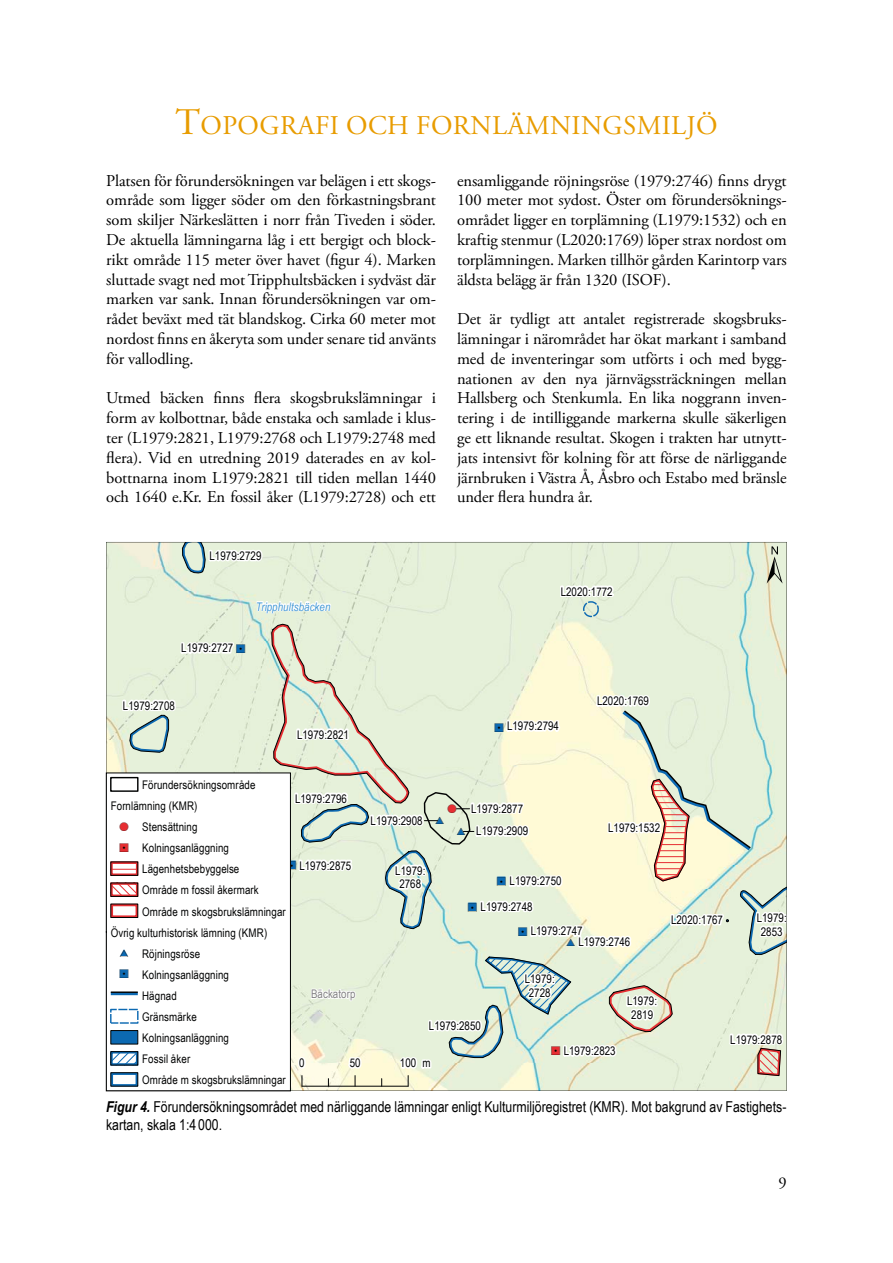
<style>
.page{position:relative;width:893px;height:1263px;background:#fff}
.page>*{position:absolute;margin:0;border:0;box-sizing:border-box;transform-origin:0 0}
.t1{font:52.8px "ESRI North";color:#010202}
.t2{font:27px "Adobe Garamond Pro";letter-spacing:.015em;color:#e89c00}
.t3{font:16.5px/19.8px "Adobe Garamond Pro";letter-spacing:-.01em;color:#000;text-align:justify}
.t4{font:15px/18px "Arial Narrow";color:#000}
.t5{font:12.3px "ESRI Default Marker";color:#0c69b2}
.t6{font:12.3px "ESRI Default Marker";color:#e62e32}
.t7{font:11.85px/13.6px "Arial Narrow";color:#010202;text-align:center}
.t8{font:italic 11.85px "Arial Narrow";color:#4398d4}
.t9{font:11.85px "Arial Narrow";color:#838383}
.s1{font-size:37.5px}
.s2{font-family:"ESRI Default Marker";font-size:12.3px;color:#0c69b2}
.s3{font-family:"ESRI Default Marker";font-size:12.3px}
.s4{color:#010202}
.s5{font-family:"ESRI Default Marker";font-size:12.3px;color:#e62e32}
.s6{font-weight:700;font-style:italic}
</style>
<div class="page">
<svg style="left:106px;top:542px;width:681px;height:549px;fill:#e6f1da"></svg>
<h2 class="t2" style="left:175px;top:109px;width:544px"><span class="s1">T</span>OPOGRAFI OCH FORNLÄMNINGSMILJÖ</h2>
<p class="t3" style="left:106px;top:171px;width:331px">Platsen för förundersökningen var belägen i ett skogs&shy;område som ligger söder om den förkastningsbrant som skiljer Närkeslätten i norr från Tiveden i söder.<br>De aktuella lämningarna låg i ett bergigt och block&shy;rikt område 115 meter över havet (figur 4). Marken sluttade svagt ned mot Tripphultsbäcken i sydväst där marken var sank. Innan förundersökningen var om&shy;rådet beväxt med tät blandskog. Cirka 60 meter mot nordost finns en åkeryta som under senare tid använts för vallodling.</p>
<p class="t3" style="left:106px;top:389px;width:331px">Utmed bäcken finns flera skogsbrukslämningar i form av kolbottnar, både enstaka och samlade i klus&shy;ter (L1979:2821, L1979:2768 och L1979:2748 med flera). Vid en utredning 2019 daterades en av kol&shy;bottnarna inom L1979:2821 till tiden mellan 1440 och 1640 e.Kr. En fossil åker (L1979:2728) och ett</p>
<p class="t3" style="left:457px;top:171px;width:331px">ensamliggande röjningsröse (1979:2746) finns drygt 100 meter mot sydost. Öster om förundersöknings&shy;området ligger en torplämning (L1979:1532) och en kraftig stenmur (L2020:1769) löper strax nordost om torplämningen. Marken tillhör gården Karintorp vars äldsta belägg är från 1320 (ISOF).</p>
<p class="t3" style="left:457px;top:310px;width:331px">Det är tydligt att antalet registrerade skogsbruks&shy;lämningar i närområdet har ökat markant i samband med de inventeringar som utförts i och med bygg&shy;nationen av den nya järnvägssträckningen mellan Hallsberg och Stenkumla. En lika noggrann inven&shy;tering i de intilliggande markerna skulle säkerligen ge ett liknande resultat. Skogen i trakten har utnytt&shy;jats intensivt för kolning för att förse de närliggande järnbruken i Västra Å, Åsbro och Estabo med bränsle under flera hundra år.</p>
<p class="t7" style="left:210px;top:548px;width:53px">L1979:2729</p>
<p class="t8" style="left:256px;top:598px;width:76px">Tripphultsbäcken</p>
<p class="t7" style="left:181px;top:641px;width:65px">L1979:2727 <span class="s2">"</span><span class="s3">/</span></p>
<p class="t7" style="left:561px;top:584px;width:53px">L2020:1772</p>
<h1 class="t1" style="left:767px;top:534px;width:17px">±</h1>
<p class="t7" style="left:123px;top:698px;width:53px">L1979:2708</p>
<p class="t7" style="left:297px;top:727px;width:53px">L1979:2821</p>
<p class="t7" style="left:507px;top:719px;width:53px">L1979:2794</p>
<p class="t5" style="left:495px;top:720px;width:10px">"<span class="s4">/</span></p>
<p class="t7" style="left:597px;top:694px;width:53px">L2020:1769</p>
<p class="t7" style="left:142px;top:777px;width:115px">Förundersökningsområde</p>
<p class="t7" style="left:111px;top:798px;width:88px">Fornlämning (KMR)</p>
<p class="t7" style="left:120px;top:820px;width:79px"><span class="s5">!</span><span class="s3">(</span> Stensättning</p>
<p class="t7" style="left:120px;top:841px;width:110px"><span class="s5">"</span><span class="s3">/</span> Kolningsanläggning</p>
<p class="t7" style="left:142px;top:862px;width:99px">Lägenhetsbebyggelse</p>
<p class="t7" style="left:142px;top:883px;width:118px">Område m fossil åkermark</p>
<p class="t7" style="left:142px;top:904px;width:145px">Område m skogsbrukslämningar</p>
<p class="t7" style="left:111px;top:925px;width:158px">Övrig kulturhistorisk lämning (KMR)</p>
<p class="t7" style="left:120px;top:946px;width:82px"><span class="s2">#</span><span class="s3">*</span> Röjningsröse</p>
<p class="t7" style="left:120px;top:967px;width:110px"><span class="s2">"</span><span class="s3">/</span> Kolningsanläggning</p>
<p class="t7" style="left:142px;top:988px;width:36px">Hägnad</p>
<p class="t7" style="left:142px;top:1009px;width:56px">Gränsmärke</p>
<p class="t7" style="left:142px;top:1031px;width:88px">Kolningsanläggning</p>
<p class="t7" style="left:142px;top:1052px;width:50px">Fossil åker</p>
<p class="t7" style="left:142px;top:1073px;width:145px">Område m skogsbrukslämningar</p>
<p class="t7" style="left:295px;top:791px;width:53px">L1979:2796</p>
<p class="t7" style="left:471px;top:801px;width:53px">L1979:2877</p>
<p class="t6" style="left:448px;top:801px;width:10px">!<span class="s4">(</span></p>
<p class="t7" style="left:371px;top:813px;width:53px">L1979:2908</p>
<p class="t5" style="left:435px;top:813px;width:10px">#<span class="s4">*</span></p>
<p class="t7" style="left:608px;top:820px;width:53px">L1979:1532</p>
<p class="t7" style="left:476px;top:824px;width:53px">L1979:2909</p>
<p class="t5" style="left:457px;top:823px;width:10px">#<span class="s4">*</span></p>
<p class="t7" style="left:287px;top:858px;width:65px"><span class="s2">"</span><span class="s3">/</span> L1979:2875</p>
<p class="t7" style="left:395px;top:863px;width:32px">L1979:<br>2768</p>
<p class="t7" style="left:497px;top:874px;width:66px"><span class="s2">"</span><span class="s3">/</span> L1979:2750</p>
<p class="t7" style="left:468px;top:899px;width:66px"><span class="s2">"</span><span class="s3">/</span> L1979:2748</p>
<p class="t7" style="left:518px;top:924px;width:66px"><span class="s2">"</span><span class="s3">/</span> L1979:2747</p>
<p class="t7" style="left:566px;top:934px;width:65px"><span class="s2">#</span><span class="s3">*</span> L1979:2746</p>
<p class="t7" style="left:525px;top:972px;width:32px">L1979:<br>2728</p>
<p class="t9" style="left:311px;top:985px;width:46px">Bäckatorp</p>
<p class="t7" style="left:627px;top:994px;width:32px">L1979:<br>2819</p>
<p class="t7" style="left:429px;top:1018px;width:53px">L1979:2850</p>
<p class="t7" style="left:551px;top:1044px;width:66px"><span class="s5">"</span><span class="s3">/</span> L1979:2823</p>
<p class="t7" style="left:299px;top:1056px;width:7px">0</p>
<p class="t7" style="left:350px;top:1056px;width:12px">50</p>
<p class="t7" style="left:400px;top:1056px;width:32px">100 m</p>
<p class="t7" style="left:671px;top:913px;width:53px">L2020:1767</p>
<p class="t7" style="left:757px;top:910px;width:32px">L1979:<br>2853</p>
<p class="t7" style="left:730px;top:1032px;width:53px">L1979:2878</p>
<p class="t4" style="left:106px;top:1097px;width:682px"><span class="s6">Figur 4.</span> Förundersökningsområdet med närliggande lämningar enligt Kulturmiljöregistret (KMR). Mot bakgrund av Fastighets&shy;kartan, skala 1:4 000.</p>
<p class="t3" style="left:778px;top:1173px;width:10px">9</p>
</div>
